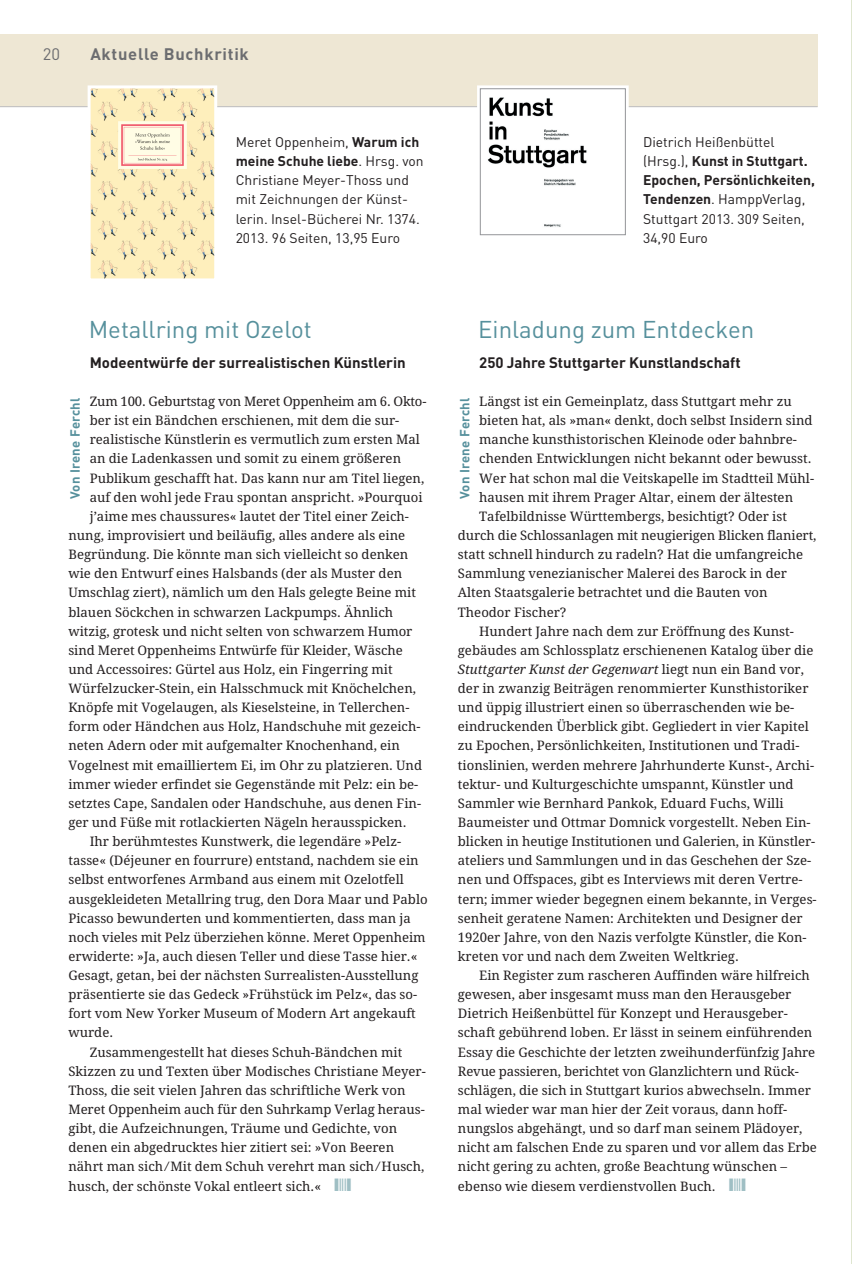
<style>
.page{position:relative;width:852px;height:1264px;background:#fff}
.page>*{position:absolute;margin:0;border:0;box-sizing:border-box;transform-origin:0 0}
.t1{font:24px "DIN";color:#56909c}
.t2{font:700 16.5px "DIN";letter-spacing:.045em;color:#6c6d70}
.t3{font:16.5px "DINOT";color:#6c6d70}
.t4{font:700 15px "DINOT";color:#231f20}
.t5{font:13.8px/19px "DINOT";color:#231f20}
.t6{font:13.2px "Droid Serif";color:#231f20}
.t7{font:italic 13.2px "Droid Serif";color:#231f20}
.t8{font:700 13.2px "DINOT";letter-spacing:.015em;color:#56909c}
.s1{font-weight:700}
.s2{color:#9fbfc4}
.s3{font-style:normal}
</style>
<div class="page">
<hr style="left:851px;top:0;width:1px;height:1264px;background:#dfe6d0">
<svg style="left:0;top:34px;width:818px;height:245px"></svg>
<p class="t3" style="left:43px;top:48px;width:19px">20</p>
<p class="t2" style="left:90px;top:48px;width:160px">Aktuelle Buchkritik</p>
<p class="t5" style="left:235px;top:134px;width:189px">Meret Oppenheim, <span class="s1">Warum ich meine Schuhe liebe</span>. Hrsg. von<br>Christiane Meyer-Thoss und mit Zeichnungen der Künst&shy;lerin. Insel-Bücherei Nr. 1374.<br>2013. 96 Seiten, 13,95 Euro</p>
<p class="t5" style="left:642px;top:134px;width:173px">Dietrich Heißenbüttel (Hrsg.), <span class="s1">Kunst in Stuttgart.<br>Epochen, Persönlichkeiten,<br>Tendenzen</span>. HamppVerlag,<br>Stuttgart 2013. 309 Seiten,<br>34,90 Euro</p>
<h1 class="t1" style="left:89px;top:320px;width:224px">Metallring mit Ozelot</h1>
<h1 class="t1" style="left:478px;top:320px;width:277px">Einladung zum Entdecken</h1>
<p class="t4" style="left:90px;top:357px;width:317px">Modeentwürfe der surrealistischen Künstlerin</p>
<p class="t6" style="left:90px;top:394px;width:338px">Zum 100. Geburtstag von Meret Oppenheim am 6. Okto-</p>
<p class="t6" style="left:90px;top:413px;width:311px">ber ist ein Bändchen erschienen, mit dem die sur-</p>
<p class="t6" style="left:90px;top:432px;width:331px">realistische Künstlerin es vermutlich zum ersten Mal</p>
<p class="t6" style="left:90px;top:451px;width:313px">an die Ladenkassen und somit zu einem größeren</p>
<p class="t6" style="left:90px;top:470px;width:336px">Publikum geschafft hat. Das kann nur am Titel liegen,</p>
<p class="t6" style="left:90px;top:489px;width:334px">auf den wohl jede Frau spontan anspricht. »Pourquoi</p>
<p class="t6" style="left:90px;top:508px;width:320px">j’aime mes chaussures« lautet der Titel einer Zeich-</p>
<p class="t6" style="left:68px;top:528px;width:338px">nung, improvisiert und beiläufig, alles andere als eine</p>
<p class="t6" style="left:68px;top:547px;width:341px">Begründung. Die könnte man sich vielleicht so denken</p>
<p class="t6" style="left:68px;top:566px;width:335px">wie den Entwurf eines Halsbands (der als Muster den</p>
<p class="t6" style="left:68px;top:585px;width:349px">Umschlag ziert), nämlich um den Hals gelegte Beine mit</p>
<p class="t6" style="left:68px;top:604px;width:326px">blauen Söckchen in schwarzen Lackpumps. Ähnlich</p>
<p class="t6" style="left:68px;top:623px;width:345px">witzig, grotesk und nicht selten von schwarzem Humor</p>
<p class="t6" style="left:68px;top:642px;width:336px">sind Meret Oppenheims Entwürfe für Kleider, Wäsche</p>
<p class="t6" style="left:68px;top:661px;width:326px">und Accessoires: Gürtel aus Holz, ein Fingerring mit</p>
<p class="t6" style="left:68px;top:681px;width:349px">Würfelzucker-Stein, ein Halsschmuck mit Knöchelchen,</p>
<p class="t6" style="left:68px;top:700px;width:342px">Knöpfe mit Vogelaugen, als Kieselsteine, in Tellerchen-</p>
<p class="t6" style="left:68px;top:719px;width:353px">form oder Händchen aus Holz, Handschuhe mit gezeich-</p>
<p class="t6" style="left:68px;top:738px;width:333px">neten Adern oder mit aufgemalter Knochenhand, ein</p>
<p class="t6" style="left:68px;top:757px;width:355px">Vogelnest mit emailliertem Ei, im Ohr zu platzieren. Und</p>
<p class="t6" style="left:68px;top:776px;width:351px">immer wieder erfindet sie Gegenstände mit Pelz: ein be-</p>
<p class="t6" style="left:68px;top:795px;width:354px">setztes Cape, Sandalen oder Handschuhe, aus denen Fin-</p>
<p class="t6" style="left:68px;top:814px;width:339px">ger und Füße mit rotlackierten Nägeln herausspicken.</p>
<p class="t6" style="left:90px;top:834px;width:313px">Ihr berühmtestes Kunstwerk, die legendäre »Pelz-</p>
<p class="t6" style="left:68px;top:853px;width:351px">tasse« (Déjeuner en fourrure) entstand, nachdem sie ein</p>
<p class="t6" style="left:68px;top:872px;width:337px">selbst entworfenes Armband aus einem mit Ozelotfell</p>
<p class="t6" style="left:68px;top:891px;width:360px">ausgekleideten Metallring trug, den Dora Maar und Pablo</p>
<p class="t6" style="left:68px;top:910px;width:344px">Picasso bewunderten und kommentierten, dass man ja</p>
<p class="t6" style="left:68px;top:929px;width:358px">noch vieles mit Pelz überziehen könne. Meret Oppenheim</p>
<p class="t6" style="left:68px;top:948px;width:350px">erwiderte: »Ja, auch diesen Teller und diese Tasse hier.«</p>
<p class="t6" style="left:68px;top:967px;width:351px">Gesagt, getan, bei der nächsten Surrealisten-Ausstellung</p>
<p class="t6" style="left:68px;top:987px;width:350px">präsentierte sie das Gedeck »Frühstück im Pelz«, das so-</p>
<p class="t6" style="left:68px;top:1006px;width:349px">fort vom New Yorker Museum of Modern Art angekauft</p>
<p class="t6" style="left:68px;top:1025px;width:46px">wurde.</p>
<p class="t6" style="left:90px;top:1044px;width:314px">Zusammengestellt hat dieses Schuh-Bändchen mit</p>
<p class="t6" style="left:68px;top:1063px;width:359px">Skizzen zu und Texten über Modisches Christiane Meyer-</p>
<p class="t6" style="left:68px;top:1082px;width:338px">Thoss, die seit vielen Jahren das schriftliche Werk von</p>
<p class="t6" style="left:68px;top:1101px;width:357px">Meret Oppenheim auch für den Suhrkamp Verlag heraus-</p>
<p class="t6" style="left:68px;top:1120px;width:330px">gibt, die Aufzeichnungen, Träume und Gedichte, von</p>
<p class="t6" style="left:68px;top:1140px;width:327px">denen ein abgedrucktes hier zitiert sei: »Von Beeren</p>
<p class="t6" style="left:68px;top:1159px;width:357px">nährt man sich ⁄ Mit dem Schuh verehrt man sich ⁄ Husch,</p>
<p class="t6" style="left:68px;top:1178px;width:284px">husch, der schönste Vokal entleert sich.« <span class="s2">❙❘❘❘❙</span></p>
<p class="t4" style="left:479px;top:357px;width:263px">250 Jahre Stuttgarter Kunstlandschaft</p>
<p class="t6" style="left:479px;top:394px;width:314px">Längst ist ein Gemeinplatz, dass Stuttgart mehr zu</p>
<p class="t6" style="left:479px;top:413px;width:335px">bieten hat, als »man« denkt, doch selbst Insidern sind</p>
<p class="t6" style="left:479px;top:432px;width:319px">manche kunsthistorischen Kleinode oder bahnbre-</p>
<p class="t6" style="left:479px;top:451px;width:333px">chenden Entwicklungen nicht bekannt oder bewusst.</p>
<p class="t6" style="left:479px;top:470px;width:336px">Wer hat schon mal die Veitskapelle im Stadtteil Mühl-</p>
<p class="t6" style="left:479px;top:489px;width:315px">hausen mit ihrem Prager Altar, einem der ältesten</p>
<p class="t6" style="left:479px;top:508px;width:309px">Tafelbildnisse Württembergs, besichtigt? Oder ist</p>
<p class="t6" style="left:457px;top:528px;width:360px">durch die Schlossanlagen mit neugierigen Blicken flaniert,</p>
<p class="t6" style="left:457px;top:547px;width:346px">statt schnell hindurch zu radeln? Hat die umfangreiche</p>
<p class="t6" style="left:457px;top:566px;width:330px">Sammlung venezianischer Malerei des Barock in der</p>
<p class="t6" style="left:457px;top:585px;width:311px">Alten Staatsgalerie betrachtet und die Bauten von</p>
<p class="t6" style="left:457px;top:604px;width:110px">Theodor Fischer?</p>
<p class="t6" style="left:479px;top:623px;width:316px">Hundert Jahre nach dem zur Eröffnung des Kunst-</p>
<p class="t6" style="left:457px;top:642px;width:357px">gebäudes am Schlossplatz erschienenen Katalog über die</p>
<p class="t7" style="left:457px;top:661px;width:347px">Stuttgarter Kunst der Gegenwart <span class="s3">liegt nun ein Band vor,</span></p>
<p class="t6" style="left:457px;top:681px;width:352px">der in zwanzig Beiträgen renommierter Kunsthistoriker</p>
<p class="t6" style="left:457px;top:700px;width:337px">und üppig illustriert einen so überraschenden wie be-</p>
<p class="t6" style="left:457px;top:719px;width:352px">eindruckenden Überblick gibt. Gegliedert in vier Kapitel</p>
<p class="t6" style="left:457px;top:738px;width:343px">zu Epochen, Persönlichkeiten, Institutionen und Tradi-</p>
<p class="t6" style="left:457px;top:757px;width:357px">tionslinien, werden mehrere Jahrhunderte Kunst-, Archi-</p>
<p class="t6" style="left:457px;top:776px;width:337px">tektur- und Kulturgeschichte umspannt, Künstler und</p>
<p class="t6" style="left:457px;top:795px;width:327px">Sammler wie Bernhard Pankok, Eduard Fuchs, Willi</p>
<p class="t6" style="left:457px;top:814px;width:354px">Baumeister und Ottmar Domnick vorgestellt. Neben Ein-</p>
<p class="t6" style="left:457px;top:834px;width:359px">blicken in heutige Institutionen und Galerien, in Künstler-</p>
<p class="t6" style="left:457px;top:853px;width:355px">ateliers und Sammlungen und in das Geschehen der Sze-</p>
<p class="t6" style="left:457px;top:872px;width:346px">nen und Offspaces, gibt es Interviews mit deren Vertre-</p>
<p class="t6" style="left:457px;top:891px;width:360px">tern; immer wieder begegnen einem bekannte, in Verges-</p>
<p class="t6" style="left:457px;top:910px;width:346px">senheit geratene Namen: Architekten und Designer der</p>
<p class="t6" style="left:457px;top:929px;width:350px">1920er Jahre, von den Nazis verfolgte Künstler, die Kon-</p>
<p class="t6" style="left:457px;top:948px;width:282px">kreten vor und nach dem Zweiten Weltkrieg.</p>
<p class="t6" style="left:479px;top:967px;width:332px">Ein Register zum rascheren Auffinden wäre hilfreich</p>
<p class="t6" style="left:457px;top:987px;width:335px">gewesen, aber insgesamt muss man den Herausgeber</p>
<p class="t6" style="left:457px;top:1006px;width:331px">Dietrich Heißenbüttel für Konzept und Herausgeber-</p>
<p class="t6" style="left:457px;top:1025px;width:356px">schaft gebührend loben. Er lässt in seinem einführenden</p>
<p class="t6" style="left:457px;top:1044px;width:359px">Essay die Geschichte der letzten zweihunderfünfzig Jahre</p>
<p class="t6" style="left:457px;top:1063px;width:342px">Revue passieren, berichtet von Glanzlichtern und Rück-</p>
<p class="t6" style="left:457px;top:1082px;width:354px">schlägen, die sich in Stuttgart kurios abwechseln. Immer</p>
<p class="t6" style="left:457px;top:1101px;width:330px">mal wieder war man hier der Zeit voraus, dann hoff-</p>
<p class="t6" style="left:457px;top:1120px;width:346px">nungslos abgehängt, und so darf man seinem Plädoyer,</p>
<p class="t6" style="left:457px;top:1140px;width:360px">nicht am falschen Ende zu sparen und vor allem das Erbe</p>
<p class="t6" style="left:457px;top:1159px;width:330px">nicht gering zu achten, große Beachtung wünschen –</p>
<p class="t6" style="left:457px;top:1178px;width:289px">ebenso wie diesem verdienstvollen Buch. <span class="s2">❙❘❘❘❙</span></p>
<p class="t8" style="left:71px;top:499px;width:103px;rotate:-90deg">Von Irene Ferchl</p>
<p class="t8" style="left:460px;top:499px;width:103px;rotate:-90deg">Von Irene Ferchl</p>
</div>
